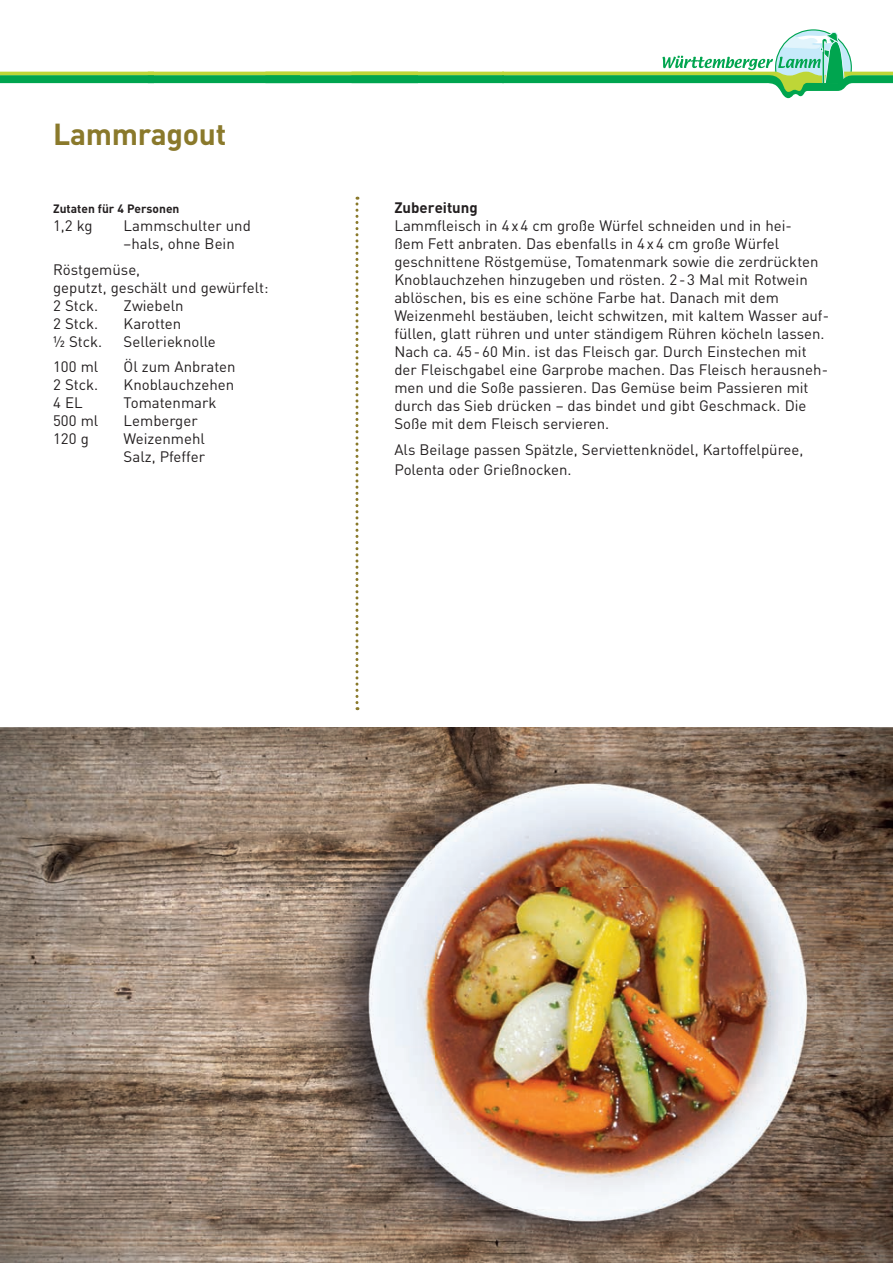
<style>
.page{position:relative;width:893px;height:1263px;background:#fff}
.page>*{position:absolute;margin:0;border:0;box-sizing:border-box;transform-origin:0 0}
.t1{font:700 30px "DIN";letter-spacing:-.01em;color:#8a792b}
.t2{font:15px/18px "DIN";color:#231f20}
.t3{font:700 15px "DIN";color:#231f20}
.t4{font:700 12px "DIN";color:#231f20}
</style>
<div class="page">
<img style="left:0;top:727px;width:893px;height:536px">
<img style="left:223px;top:689px;width:638px;height:574px">
<svg style="left:0;top:29px;width:893px;height:69px"></svg>
<svg style="left:355px;top:197px;width:3px;height:513px"></svg>
<h1 class="t1" style="left:53px;top:115px;width:175px">Lammragout</h1>
<p class="t4" style="left:53px;top:201px;width:128px">Zutaten für 4 Personen</p>
<p class="t2" style="left:53px;top:216px;width:41px">1,2 kg</p>
<p class="t2" style="left:124px;top:216px;width:129px">Lammschulter und –hals, ohne Bein</p>
<p class="t2" style="left:53px;top:260px;width:217px">Röstgemüse,<br>geputzt, geschält und gewürfelt:<br>2 Stck.</p>
<p class="t2" style="left:124px;top:296px;width:61px">Zwiebeln</p>
<p class="t2" style="left:53px;top:314px;width:47px">2 Stck.</p>
<p class="t2" style="left:124px;top:314px;width:59px">Karotten</p>
<p class="t2" style="left:53px;top:332px;width:51px">½ Stck.</p>
<p class="t2" style="left:124px;top:332px;width:94px">Sellerieknolle</p>
<p class="t2" style="left:53px;top:357px;width:47px">100 ml</p>
<p class="t2" style="left:124px;top:357px;width:113px">Öl zum Anbraten</p>
<p class="t2" style="left:53px;top:375px;width:47px">2 Stck.</p>
<p class="t2" style="left:124px;top:375px;width:112px">Knoblauchzehen</p>
<p class="t2" style="left:53px;top:393px;width:31px">4 EL</p>
<p class="t2" style="left:124px;top:393px;width:94px">Tomatenmark</p>
<p class="t2" style="left:53px;top:411px;width:47px">500 ml</p>
<p class="t2" style="left:124px;top:411px;width:76px">Lemberger</p>
<p class="t2" style="left:53px;top:429px;width:37px">120 g</p>
<p class="t2" style="left:124px;top:429px;width:83px">Weizenmehl<br>Salz, Pfeffer</p>
<p class="t3" style="left:394px;top:198px;width:85px">Zubereitung</p>
<p class="t2" style="left:394px;top:217px;width:436px">Lammfleisch in 4 x 4 cm große Würfel schneiden und in hei-<br>ßem Fett anbraten. Das ebenfalls in 4 x 4 cm große Würfel geschnittene Röstgemüse, Tomatenmark sowie die zerdrückten Knoblauchzehen hinzugeben und rösten. 2 - 3 Mal mit Rotwein ablöschen, bis es eine schöne Farbe hat. Danach mit dem Weizenmehl bestäuben, leicht schwitzen, mit kaltem Wasser auf&shy;füllen, glatt rühren und unter ständigem Rühren köcheln lassen.<br>Nach ca. 45 - 60 Min. ist das Fleisch gar. Durch Einstechen mit der Fleischgabel eine Garprobe machen. Das Fleisch herausneh&shy;men und die Soße passieren. Das Gemüse beim Passieren mit durch das Sieb drücken – das bindet und gibt Geschmack. Die Soße mit dem Fleisch servieren.</p>
<p class="t2" style="left:394px;top:439px;width:410px;line-height:19.8px">Als Beilage passen Spätzle, Serviettenknödel, Kartoffelpüree,<br>Polenta oder Grießnocken.</p>
</div>
